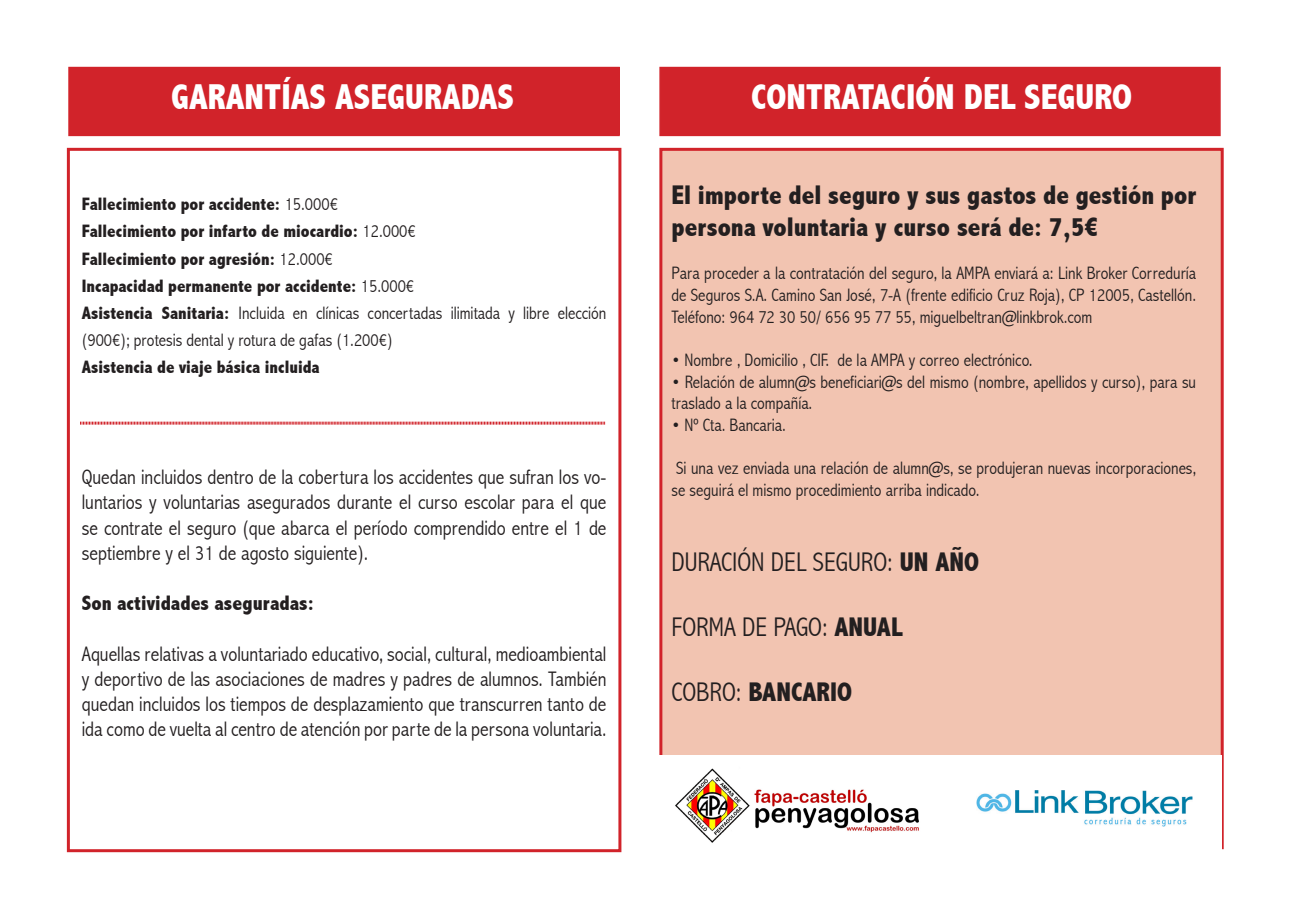
<style>
.page{position:relative;width:1289px;height:919px;background:#fff}
.page>*{position:absolute;margin:0;border:0;box-sizing:border-box;transform-origin:0 0}
.t1{font:800 condensed 36px "Abadi";color:#fff}
.t2{font:800 condensed 27px/32.4px "Abadi";color:#231f20}
.t3{font:300 condensed 27px "Abadi";color:#231f20}
.t4{font:300 condensed 21px/25.2px "Abadi";color:#231f20;text-align:justify}
.t5{font:800 condensed 21px "Abadi";color:#231f20}
.t6{font:300 condensed 18px/21.6px "Abadi";color:#231f20}
.t7{font:800 condensed 18px "Abadi";color:#231f20}
.s1{font-weight:300}
.s2{font-weight:800}
</style>
<div class="page">
<div style="left:67px;top:148px;width:554px;height:704px;border:3px solid #d1232a"></div>
<div style="left:661px;top:149px;width:561px;height:698px;background:#f2c4b1"></div>
<div style="left:69px;top:68px;width:550px;height:67px;background:#d1232a"></div>
<div style="left:68px;top:67px;width:552px;height:69px;border:2px solid #d1232a"></div>
<div style="left:659px;top:67px;width:561px;height:69px;background:#d1232a"></div>
<svg style="left:80px;top:421px;width:525px;height:4px;background:#e79093"></svg>
<div style="left:659px;top:755px;width:563px;height:98px;background:#fff"></div>
<img style="left:675px;top:768px;width:244px;height:75px">
<img style="left:976px;top:790px;width:216px;height:36px">
<p class="t1" style="left:171px;top:76px;width:344px">GARANTÍAS ASEGURADAS</p>
<p class="t1" style="left:751px;top:76px;width:382px">CONTRATACIÓN DEL SEGURO</p>
<p class="t7" style="left:82px;top:194px;width:257px">Fallecimiento por accidente: <span class="s1">15.000€</span></p>
<p class="t7" style="left:82px;top:221px;width:335px">Fallecimiento por infarto de miocardio: <span class="s1">12.000€</span></p>
<p class="t7" style="left:82px;top:248px;width:252px">Fallecimiento por agresión: <span class="s1">12.000€</span></p>
<p class="t7" style="left:82px;top:275px;width:334px">Incapacidad permanente por accidente: <span class="s1">15.000€</span></p>
<p class="t6" style="left:82px;top:299px;width:526px;line-height:27px"><span class="s2">Asistencia Sanitaria:</span> Incluida en clínicas concertadas ilimitada y libre elección (900€); protesis dental y rotura de gafas (1.200€)</p>
<p class="t7" style="left:82px;top:356px;width:239px">Asistencia de viaje básica incluida</p>
<p class="t4" style="left:82px;top:464px;width:526px">Quedan incluidos dentro de la cobertura los accidentes que sufran los vo&shy;luntarios y voluntarias asegurados durante el curso escolar para el que se contrate el seguro (que abarca el período comprendido entre el 1 de septiembre y el 31 de agosto siguiente).</p>
<p class="t5" style="left:82px;top:591px;width:233px">Son actividades aseguradas:</p>
<p class="t4" style="left:82px;top:641px;width:526px">Aquellas relativas a voluntariado educativo, social, cultural, medioambiental y deportivo de las asociaciones de madres y padres de alumnos. También quedan incluidos los tiempos de desplazamiento que transcurren tanto de ida como de vuelta al centro de atención por parte de la persona voluntaria.</p>
<p class="t2" style="left:671px;top:178px;width:526px">El importe del seguro y sus gastos de gestión por persona voluntaria y curso será de: 7,5€</p>
<p class="t6" style="left:671px;top:262px;width:526px;text-align:justify">Para proceder a la contratación del seguro, la AMPA enviará a: Link Broker Correduría de Seguros S.A. Camino San José, 7-A (frente edificio Cruz Roja), CP 12005, Castellón.<br>Teléfono: 964 72 30 50/ 656 95 77 55, miguelbeltran@linkbrok.com</p>
<p class="t6" style="left:671px;top:349px;width:362px">• Nombre , Domicilio , CIF. de la AMPA y correo electrónico.</p>
<p class="t6" style="left:671px;top:370px;width:526px">• Relación de alumn@s beneficiari@s del mismo (nombre, apellidos y curso), para su traslado a la compañía.</p>
<p class="t6" style="left:671px;top:414px;width:116px">• Nº Cta. Bancaria.</p>
<p class="t6" style="left:671px;top:457px;width:526px">Si una vez enviada una relación de alumn@s, se produjeran nuevas incorporaciones, se seguirá el mismo procedimiento arriba indicado.</p>
<p class="t3" style="left:671px;top:546px;width:309px">DURACIÓN DEL SEGURO: <span class="s2">UN AÑO</span></p>
<p class="t3" style="left:671px;top:611px;width:232px">FORMA DE PAGO: <span class="s2">ANUAL</span></p>
<p class="t2" style="left:671px;top:675px;width:182px"><span class="s1">COBRO:</span> BANCARIO</p>
</div>
